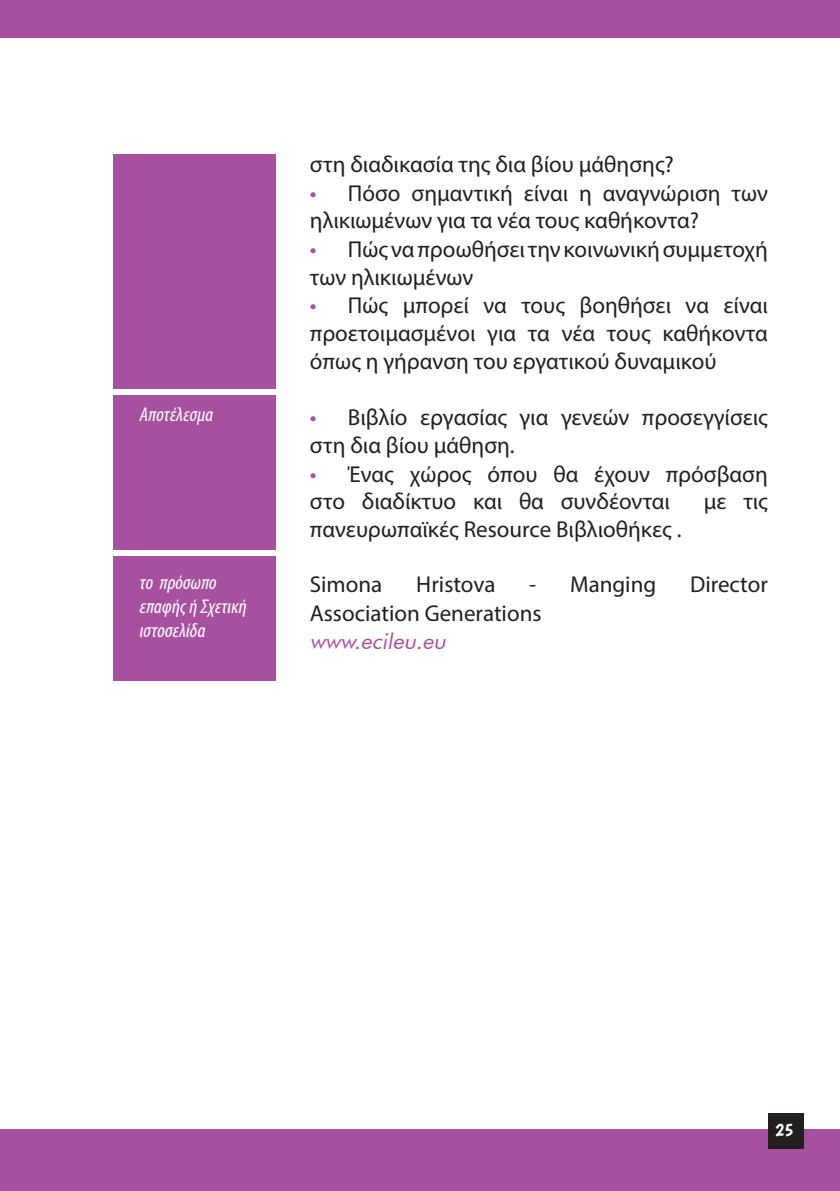
<style>
.page{position:relative;width:840px;height:1191px;background:#fff}
.page>*{position:absolute;margin:0;border:0;box-sizing:border-box;transform-origin:0 0}
.t1{font:23px/27.6px "Myriad Pro";color:#231f20}
.t2{font:italic 22px "Futura BT";color:#a6509f}
.t3{font:italic condensed 20px/24px "Myriad Pro";color:#fff}
.t4{font:19px "Boogaloo";color:#fff}
.s1{font-size:24px;color:#a6509f}
</style>
<div class="page">
<div style="left:0;top:1129px;width:839px;height:62px;background:#a6509f"></div>
<div style="left:0;top:0;width:839px;height:37px;background:#a6509f"></div>
<div style="left:767px;top:1112px;width:36px;height:36px;background:#231f20"></div>
<div style="left:113px;top:154px;width:163px;height:526px;background:#a6509f"></div>
<div style="left:109px;top:550px;width:178px;height:6px;background:#fff"></div>
<div style="left:109px;top:389px;width:178px;height:6px;background:#fff"></div>
<p class="t3" style="left:139px;top:402px;width:79px">Αποτέλεσμα</p>
<p class="t3" style="left:139px;top:570px;width:113px">το πρόσωπο επαφήςή Σχετική ιστοσελίδα</p>
<p class="t1" style="left:310px;top:150px;width:365px">στη διαδικασία της δια βίου μάθησης?</p>
<p class="t1" style="left:310px;top:179px;width:459px"><span class="s1">•</span> Πόσο σημαντική είναι η αναγνώριση των ηλικιωμένων για τα νέα τους καθήκοντα?</p>
<p class="t1" style="left:310px;top:235px;width:459px"><span class="s1">•</span> Πώς να προωθήσει την κοινωνική συμμετοχή των ηλικιωμένων</p>
<p class="t1" style="left:310px;top:291px;width:459px;text-align:justify"><span class="s1">•</span> Πώς μπορεί να τους βοηθήσει να είναι προετοιμασμένοι για τα νέα τους καθήκοντα όπως η γήρανση του εργατικού δυναμικού</p>
<p class="t1" style="left:310px;top:403px;width:459px"><span class="s1">•</span> Βιβλίο εργασίας για γενεών προσεγγίσεις στη δια βίου μάθηση.</p>
<p class="t1" style="left:310px;top:459px;width:459px"><span class="s1">•</span> Ένας χώρος όπου θα έχουν πρόσβαση στο διαδίκτυο και θα συνδέονται</p>
<p class="t1" style="left:703px;top:487px;width:66px">με τις</p>
<p class="t1" style="left:310px;top:515px;width:373px">πανευρωπαϊκές Resource Βιβλιοθήκες .</p>
<p class="t1" style="left:310px;top:570px;width:74px">Simona</p>
<p class="t1" style="left:416px;top:570px;width:81px">Hristova</p>
<p class="t1" style="left:529px;top:570px;width:128px">- Manging</p>
<p class="t1" style="left:689px;top:570px;width:79px">Director</p>
<p class="t1" style="left:310px;top:599px;width:233px">Association Generations</p>
<p class="t2" style="left:310px;top:627px;width:142px">www.ecileu.eu</p>
<p class="t4" style="left:774px;top:1118px;width:20px">25</p>
</div>
